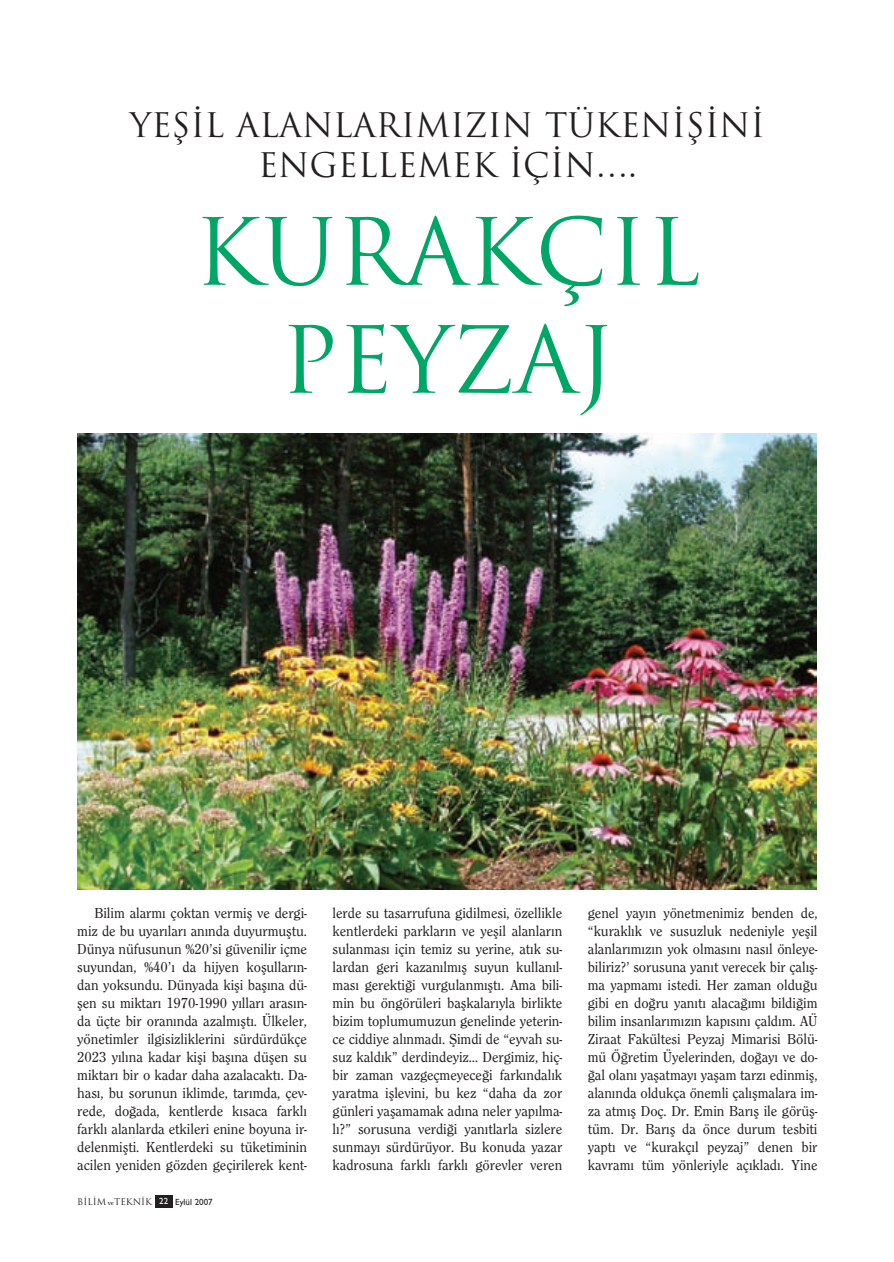
<style>
.page{position:relative;width:894px;height:1262px;background:#fff}
.page>*{position:absolute;margin:0;border:0;box-sizing:border-box;transform-origin:0 0}
.t1{font:90px/108px "Trajan";color:#00a665;text-align:center}
.t2{font:33px/39.6px "Trajan";color:#231f20;text-align:center}
.t3{font:500 15px/18px "Clearface";letter-spacing:-.005em;color:#231f20;text-align:justify}
.t4{font:9px "Trajan";color:#231f20}
.s1{font-family:"Bookman";font-weight:300;font-size:6px}
.s2{font-family:"Gill Sans";font-weight:500;color:#fff}
.s3{font-family:"Gill Sans";font-weight:500}
</style>
<div class="page">
<div style="left:155px;top:1195px;width:17px;height:13px;background:#231f20"></div>
<img style="left:77px;top:434px;width:739px;height:455px">
<h2 class="t2" style="left:130px;top:106px;width:636px">YEFLIL ALANLAR›M›Z›N TÜKENIFLINI<br>ENGELLEMEK ‹ÇIN….</h2>
<h1 class="t1" style="left:194px;top:200px;width:508px">KURAKÇ›L<br>PEYZAJ</h1>
<p class="t3" style="left:77px;top:905px;width:231px;text-indent:17px">Bilim alarm› çoktan vermifl ve dergi&shy;miz de bu uyar›lar› an›nda duyurmufltu.<br>Dünya nüfusunun %20’si güvenilir içme suyundan, %40’› da hijyen koflullar›n&shy;dan yoksundu. Dünyada kifli bafl›na dü&shy;flen su miktar› 1970-1990 y›llar› aras›n&shy;da üçte bir oran›nda azalm›flt›. Ülkeler, yönetimler ilgisizliklerini sürdürdükçe 2023 y›l›na kadar kifli bafl›na düflen su miktar› bir o kadar daha azalacakt›. Da&shy;has›, bu sorunun iklimde, tar›mda, çev&shy;rede, do¤ada, kentlerde k›saca farkl› farkl› alanlarda etkileri enine boyuna ir&shy;delenmiflti. Kentlerdeki su tüketiminin acilen yeniden gözden geçirilerek kent-</p>
<p class="t3" style="left:332px;top:905px;width:231px">lerde su tasarrufuna gidilmesi, özellikle kentlerdeki parklar›n ve yeflil alanlar›n sulanmas› için temiz su yerine, at›k su&shy;lardan geri kazan›lm›fl suyun kullan›l&shy;mas› gerekti¤i vurgulanm›flt›. Ama bili&shy;min bu öngörüleri baflkalar›yla birlikte bizim toplumumuzun genelinde yeterin&shy;ce ciddiye al›nmad›. fiimdi de “eyvah su&shy;suz kald›k” derdindeyiz… Dergimiz, hiç&shy;bir zaman vazgeçmeyece¤i fark›ndal›k yaratma ifllevini, bu kez “daha da zor günleri yaflamamak ad›na neler yap›lma&shy;l›?” sorusuna verdi¤i yan›tlarla sizlere sunmay› sürdürüyor. Bu konuda yazar kadrosuna farkl› farkl› görevler veren</p>
<p class="t3" style="left:588px;top:905px;width:231px">genel yay›n yönetmenimiz benden de, “kurakl›k ve susuzluk nedeniyle yeflil alanlar›m›z›n yok olmas›n› nas›l önleye&shy;biliriz?’ sorusuna yan›t verecek bir çal›fl&shy;ma yapmam› istedi. Her zaman oldu¤u gibi en do¤ru yan›t› alaca¤›m› bildi¤im bilim insanlar›m›z›n kap›s›n› çald›m. AÜ Ziraat Fakültesi Peyzaj Mimarisi Bölü&shy;mü Ö¤retim Üyelerinden, do¤ay› ve do-¤al olan› yaflatmay› yaflam tarz› edinmifl, alan›nda oldukça önemli çal›flmalara im&shy;za atm›fl Doç. Dr. Emin Bar›fl ile görüfl&shy;tüm. Dr. Bar›fl da önce durum tesbiti yapt› ve “kurakç›l peyzaj” denen bir kavram› tüm yönleriyle aç›klad›. Yine</p>
<p class="t4" style="left:77px;top:1196px;width:137px">B‹L‹M <span class="s1">ve</span>TEKN‹K <span class="s2">22</span> <span class="s3">Eylül 2007</span></p>
</div>
